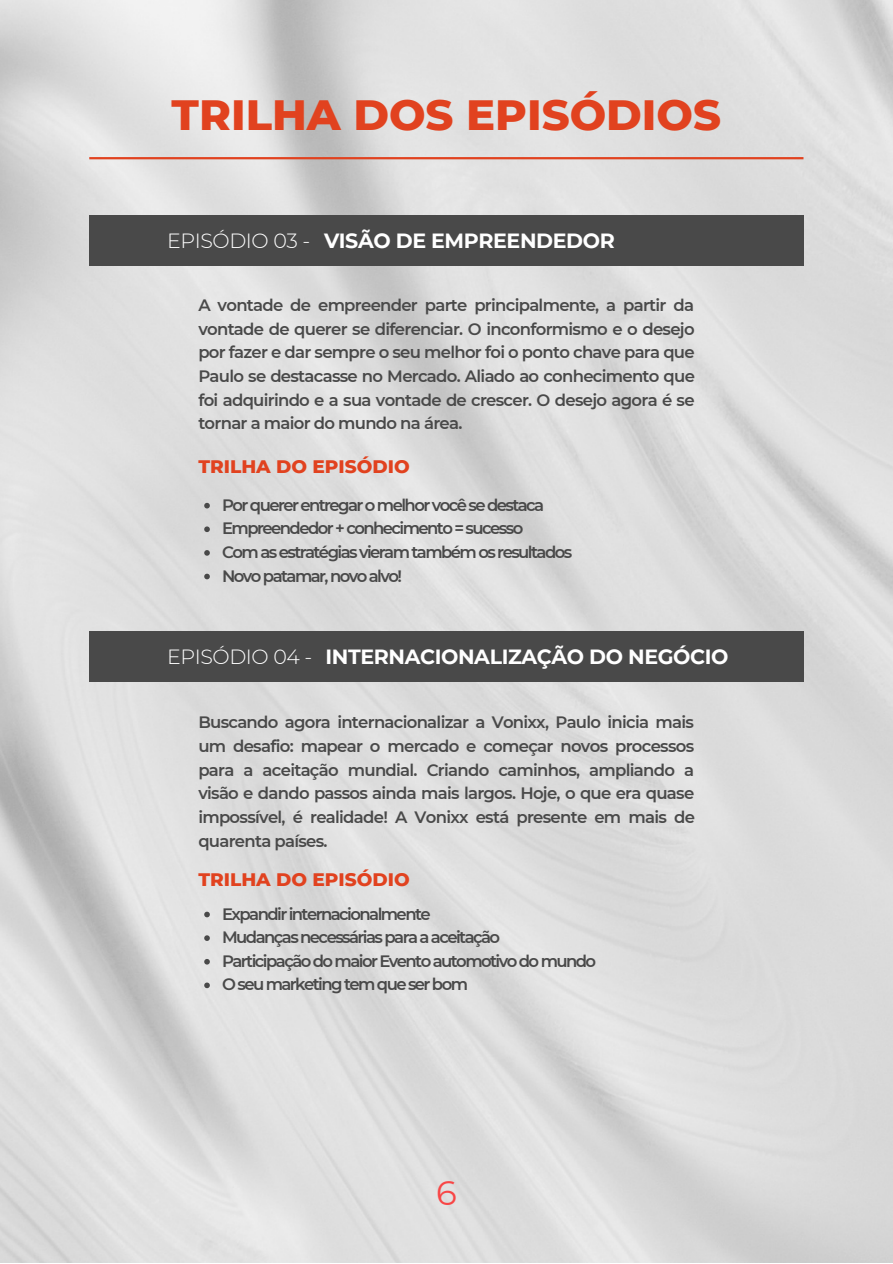
<style>
.page{position:relative;width:893px;height:1264px;background:#fff}
.page>*{position:absolute;margin:0;border:0;box-sizing:border-box;transform-origin:0 0}
.t1{font:800 43.2px "Montserrat";color:#e1421f}
.t2{font:33.9px "Montserrat";color:#f84646}
.t3{font:700 20.55px "Montserrat";letter-spacing:-.02em;color:#fff}
.t4{font:800 18.45px "Montserrat";color:#e1421f}
.t5{font:600 16.5px/23.5px "Montserrat";letter-spacing:-.095em;color:#494949;text-align:justify}
.s1{font-weight:300}
</style>
<div class="page">
<img style="left:0;top:0;width:892px;height:1262px">
<hr style="left:89px;top:157px;width:714px;height:2px;background:#e1421f">
<div style="left:89px;top:215px;width:714px;height:50px;background:#494949"></div>
<div style="left:89px;top:631px;width:714px;height:50px;background:#494949"></div>
<svg style="left:204px;top:503px;width:6px;height:5px"></svg>
<svg style="left:204px;top:526px;width:6px;height:6px"></svg>
<svg style="left:204px;top:550px;width:6px;height:5px"></svg>
<svg style="left:204px;top:573px;width:6px;height:6px"></svg>
<svg style="left:204px;top:911px;width:6px;height:6px"></svg>
<svg style="left:204px;top:935px;width:6px;height:5px"></svg>
<svg style="left:204px;top:958px;width:6px;height:6px"></svg>
<svg style="left:204px;top:982px;width:6px;height:6px"></svg>
<h1 class="t1" style="left:171px;top:88px;width:551px">TRILHA DOS EPISÓDIOS</h1>
<p class="t3" style="left:167px;top:228px;width:449px"><span class="s1">EPISÓDIO 03 -</span> VISÃO DE EMPREENDEDOR</p>
<p class="t5" style="left:198px;top:293px;width:498px">A vontade de empreender parte principalmente, a partir da vontade de querer se diferenciar. O inconformismo e o desejo por fazer e dar sempre o seu melhor foi o ponto chave para que Paulo se destacasse no Mercado. Aliado ao conhecimento que foi adquirindo e a sua vontade de crescer. O desejo agora é se tornar a maior do mundo na área.</p>
<p class="t4" style="left:198px;top:455px;width:213px">TRILHA DO EPISÓDIO</p>
<p class="t5" style="left:222px;top:493px;width:351px;text-align:left">Por querer entregar o melhor você se destaca Empreendedor + conhecimento = sucesso<br>Com as estratégias vieram também os resultados Novo patamar, novo alvo!</p>
<p class="t3" style="left:167px;top:644px;width:563px"><span class="s1">EPISÓDIO 04 -</span> INTERNACIONALIZAÇÃO DO NEGÓCIO</p>
<p class="t5" style="left:198px;top:710px;width:498px">Buscando agora internacionalizar a Vonixx, Paulo inicia mais um desafio: mapear o mercado e começar novos processos para a aceitação mundial. Criando caminhos, ampliando a visão e dando passos ainda mais largos. Hoje, o que era quase impossível, é realidade! A Vonixx está presente em mais de quarenta países.</p>
<p class="t4" style="left:198px;top:868px;width:213px">TRILHA DO EPISÓDIO</p>
<p class="t5" style="left:222px;top:901px;width:375px;text-align:left">Expandir internacionalmente<br>Mudanças necessárias para a aceitação<br>Participação do maior Evento automotivo do mundo O seu marketing tem que ser bom</p>
<h2 class="t2" style="left:436px;top:1172px;width:22px">6</h2>
</div>
